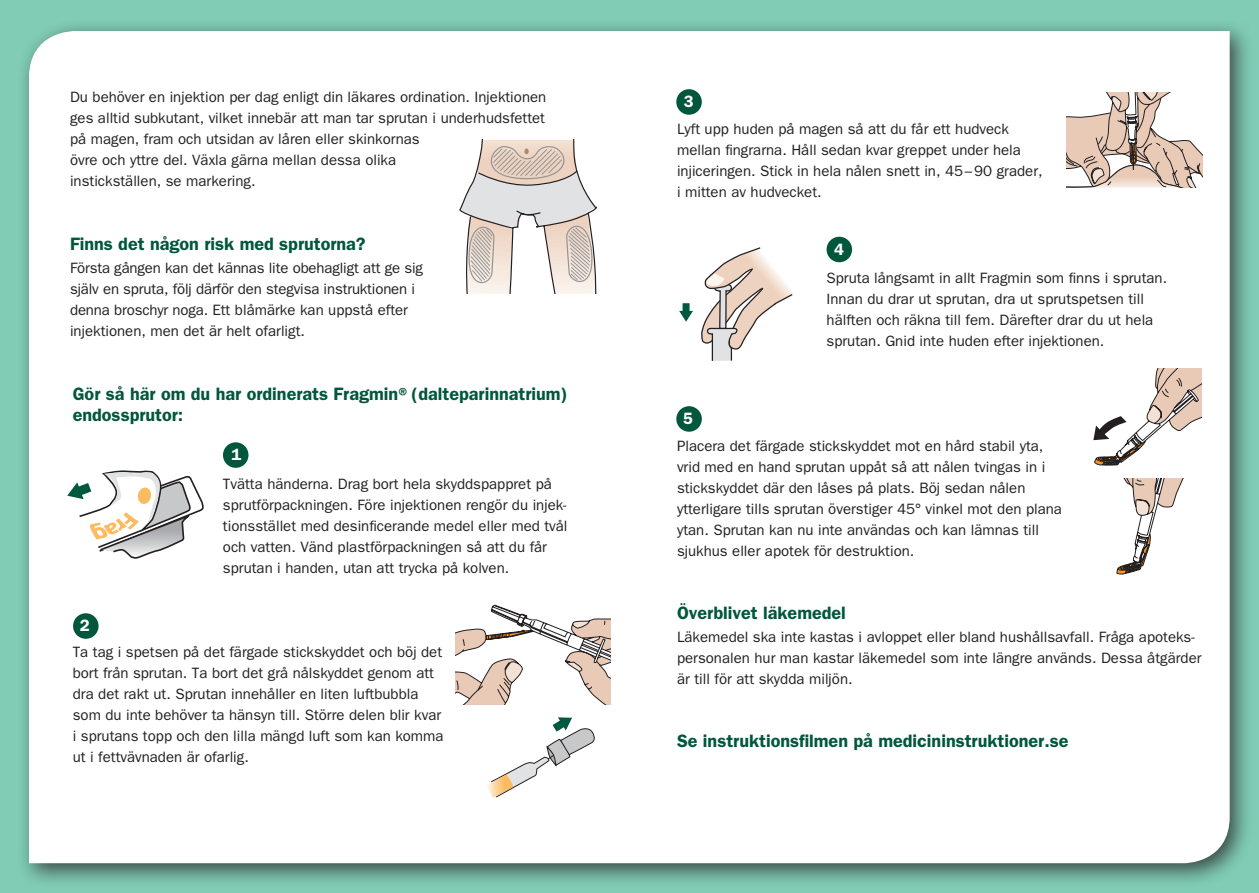
<style>
.page{position:relative;width:1259px;height:893px;background:#80ccb5}
.page>*{position:absolute;margin:0;border:0;box-sizing:border-box;transform-origin:0 0}
._2_Rubrik_2{font:600 18px/21px "ITC Franklin Gothic Std";color:#00573c}
._2_Rubrik_2-2{font:600 16.5px "ITC Franklin Gothic Std";color:#fff}
._4_Bröd{font:15px/21px "ITC Franklin Gothic Std";color:#231f20}
</style>
<div class="page">
<div style="left:17px;top:19px;width:1237px;height:869px;background:#231f20;opacity:.75"></div>
<div style="left:30px;top:32px;width:1199px;height:831px;background:#fff"></div>
<div style="left:223px;top:442px;width:25px;height:26px;background:#00573c;border-radius:50%"></div>
<div style="left:73px;top:613px;width:26px;height:26px;background:#00573c;border-radius:50%"></div>
<div style="left:676px;top:89px;width:26px;height:26px;background:#00573c;border-radius:50%"></div>
<div style="left:826px;top:237px;width:26px;height:25px;background:#00573c;border-radius:50%"></div>
<div style="left:676px;top:406px;width:26px;height:26px;background:#00573c;border-radius:50%"></div>
<svg style="left:459px;top:140px;width:138px;height:154px;background:#e2dad5"></svg>
<svg style="left:67px;top:469px;width:139px;height:91px;background:#dedcd8"></svg>
<svg style="left:485px;top:717px;width:111px;height:81px;background:#ececea"></svg>
<svg style="left:700px;top:246px;width:94px;height:116px;background:#e8dfd9"></svg>
<svg style="left:679px;top:303px;width:14px;height:19px"></svg>
<svg style="left:455px;top:596px;width:156px;height:109px;background:#e6ded9"></svg>
<svg style="left:1066px;top:369px;width:135px;height:98px;background:#e7e1de"></svg>
<svg style="left:1071px;top:479px;width:130px;height:98px;background:#efecea"></svg>
<svg style="left:1066px;top:92px;width:136px;height:96px;background:#d9c9bf"></svg>
<p class="_4_Bröd" style="left:70px;top:87px;width:478px">Du behöver en injektion per dag enligt din läkares ordination. Injektionen ges alltid subkutant, vilket innebär att man tar sprutan i underhudsfettet på magen, fram och utsidan av låren eller skinkornas<br>övre och yttre del. Växla gärna mellan dessa olika<br>instickställen, se markering.</p>
<p class="_2_Rubrik_2" style="left:70px;top:233px;width:297px">Finns det någon risk med sprutorna?</p>
<p class="_4_Bröd" style="left:70px;top:257px;width:354px">Första gången kan det kännas lite obehagligt att ge sig själv en spruta, följ därför den stegvisa instruktionen i denna broschyr noga. Ett blåmärke kan uppstå efter injektionen, men det är helt ofarligt.</p>
<p class="_2_Rubrik_2" style="left:73px;top:384px;width:496px">Gör så här om du har ordinerats Fragmin®(dalteparinnatrium) endossprutor:</p>
<p class="_2_Rubrik_2-2" style="left:231px;top:445px;width:11px">1</p>
<p class="_2_Rubrik_2-2" style="left:80px;top:616px;width:11px">2</p>
<p class="_4_Bröd" style="left:223px;top:473px;width:346px">Tvätta händerna. Drag bort hela skyddspappret på sprutförpackningen. Före injektionen rengör du injek&shy;tionsstället med desinficerande medel eller med tvål och vatten. Vänd plastförpackningen så att du får sprutan i handen, utan att trycka på kolven.</p>
<p class="_4_Bröd" style="left:73px;top:641px;width:372px">Ta tag i spetsen på det färgade stickskyddet och böj det bort från sprutan. Ta bort det grå nålskyddet genom att dra det rakt ut. Sprutan innehåller en liten luftbubbla som du inte behöver ta hänsyn till. Större delen blir kvar i sprutans topp och den lilla mängd luft som kan komma ut i fettvävnaden är ofarlig.</p>
<p class="_2_Rubrik_2-2" style="left:684px;top:92px;width:11px">3</p>
<p class="_4_Bröd" style="left:677px;top:119px;width:367px">Lyft upp huden på magen så att du får ett hudveck mellan fingrarna. Håll sedan kvar greppet under hela injiceringen. Stick in hela nålen snett in, 45–90 grader, i mitten av hudvecket.</p>
<p class="_2_Rubrik_2-2" style="left:834px;top:239px;width:11px">4</p>
<p class="_2_Rubrik_2-2" style="left:683px;top:409px;width:11px">5</p>
<p class="_4_Bröd" style="left:826px;top:268px;width:342px">Spruta långsamt in allt Fragmin som finns i sprutan.<br>Innan du drar ut sprutan, dra ut sprutspetsen till hälften och räkna till fem. Därefter drar du ut hela sprutan. Gnid inte huden efter injektionen.</p>
<p class="_4_Bröd" style="left:677px;top:436px;width:386px">Placera det färgade stickskyddet mot en hård stabil yta, vrid med en hand sprutan uppåt så att nålen tvingas in i stickskyddet där den låses på plats. Böj sedan nålen ytterligare tills sprutan överstiger 45° vinkel mot den plana ytan. Sprutan kan nu inte användas och kan lämnas till sjukhus eller apotek för destruktion.</p>
<p class="_2_Rubrik_2" style="left:677px;top:603px;width:170px">Överblivet läkemedel</p>
<p class="_4_Bröd" style="left:677px;top:627px;width:526px">Läkemedel ska inte kastas i avloppet eller bland hushållsavfall. Fråga apoteks&shy;personalen hur man kastar läkemedel som inte längre används. Dessa åtgärder är till för att skydda miljön.</p>
<p class="_2_Rubrik_2" style="left:677px;top:731px;width:393px">Se instruktionsfilmen på medicininstruktioner.se</p>
</div>
